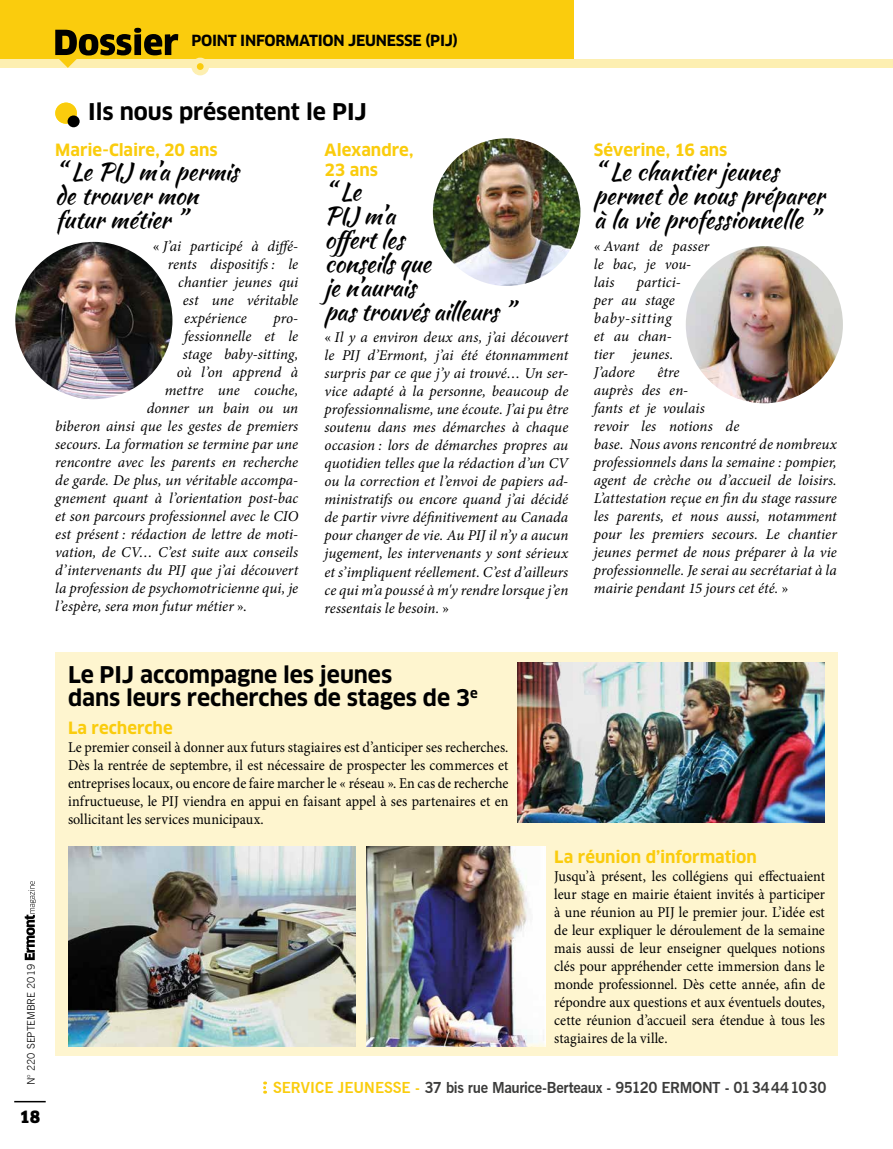
<style>
.page{position:relative;width:893px;height:1149px;background:#fff}
.page>*{position:absolute;margin:0;border:0;box-sizing:border-box;transform-origin:0 0}
.t1{font:24px/24px "Kaushan Script";letter-spacing:-.01em;color:#000}
.t2{font:700 22.5px/22.5px "Clan OT";letter-spacing:-.005em;color:#000}
.t3{font:700 16.5px/19.5px "Clan OT";letter-spacing:-.005em;color:#facc0d}
.t4{font:900 16.5px "Clan OT";color:#000}
.t5{font:italic 15px/18px "Minion Pro";color:#000}
.t6{font:15px/18px "Minion Pro";letter-spacing:.005em;color:#000;text-align:justify;scale:.94 1}
.t7{font:700 15px "News Gothic BT";letter-spacing:-.02em;color:#3c3c3b}
.t8{font:700 15px "Clan OT";letter-spacing:-.015em;color:#000}
.t9{font:300 10.5px "News Gothic BT";color:#000}
.s1{font-style:normal}
.s2{color:#facc0d}
</style>
<div class="page">
<hr style="left:14px;top:1100px;width:32px;height:1px;background:#000">
<svg style="left:25px;top:881px;width:11px;height:78px"></svg>
<div style="left:0;top:0;width:574px;height:68px;background:#facc0d"></div>
<div style="left:0;top:60px;width:893px;height:8px;background:#fdefb1"></div>
<div style="left:191px;top:58px;width:18px;height:17px;background:#fdefb1;border-radius:50%"></div>
<div style="left:197px;top:63px;width:7px;height:7px;background:#facc0d;border-radius:50%"></div>
<svg style="left:55px;top:28px;width:123px;height:40px"></svg>
<div style="left:55px;top:652px;width:783px;height:403px;background:#fef5cf"></div>
<div style="left:55px;top:103px;width:22px;height:21px;background:#facc0d;border-radius:50%"></div>
<div style="left:68px;top:115px;width:12px;height:12px;background:#000;border-radius:50%"></div>
<img style="left:15px;top:242px;width:157px;height:157px;border-radius:79px">
<img style="left:433px;top:138px;width:147px;height:148px;border-radius:74px">
<img style="left:686px;top:246px;width:157px;height:157px;border-radius:79px">
<img style="left:517px;top:662px;width:308px;height:160px">
<img style="left:68px;top:846px;width:288px;height:199px">
<img style="left:367px;top:846px;width:179px;height:199px">
<svg style="left:263px;top:1081px;width:3px;height:12px"></svg>
<p class="t8" style="left:191px;top:32px;width:268px">POINT INFORMATION JEUNESSE (PIJ)</p>
<h2 class="t2" style="left:88px;top:101px;width:280px">Ils nous présentent le PIJ</h2>
<p class="t3" style="left:55px;top:141px;width:164px">Marie-Claire, 20 ans</p>
<h1 class="t1" style="left:55px;top:160px;width:185px">“ Le PIJ m’a permis de trouver mon futur métier ”</h1>
<p class="t5" style="left:153px;top:237px;width:147px"><span class="s1">«</span> J’ai participé à diffé-</p>
<p class="t5" style="left:168px;top:255px;width:132px">rents dispositifs : le</p>
<p class="t5" style="left:178px;top:273px;width:122px">chantier jeunes qui</p>
<p class="t5" style="left:183px;top:291px;width:117px">est une véritable</p>
<p class="t5" style="left:184px;top:309px;width:64px">expérience</p>
<p class="t5" style="left:273px;top:309px;width:26px">pro-</p>
<p class="t5" style="left:184px;top:327px;width:116px">fessionnelle et le</p>
<p class="t5" style="left:183px;top:345px;width:117px">stage baby-sitting,</p>
<p class="t5" style="left:177px;top:363px;width:123px">où l’on apprend à</p>
<p class="t5" style="left:165px;top:381px;width:135px">mettre une couche,</p>
<p class="t5" style="left:147px;top:399px;width:153px">donner un bain ou un</p>
<p class="t5" style="left:55px;top:417px;width:245px">biberon ainsi que les gestes de premiers</p>
<p class="t5" style="left:55px;top:435px;width:244px">secours. La formation se termine par une</p>
<p class="t5" style="left:55px;top:453px;width:245px">rencontre avec les parents en recherche</p>
<p class="t5" style="left:55px;top:471px;width:244px">de garde. De plus, un véritable accompa-</p>
<p class="t5" style="left:55px;top:489px;width:244px">gnement quant à l’orientation post-bac</p>
<p class="t5" style="left:55px;top:507px;width:245px">et son parcours professionnel avec le CIO</p>
<p class="t5" style="left:55px;top:525px;width:244px">est présent : rédaction de lettre de moti-</p>
<p class="t5" style="left:55px;top:543px;width:245px">vation, de CV… C’est suite aux conseils</p>
<p class="t5" style="left:55px;top:561px;width:244px">d’intervenants du PIJ que j’ai découvert</p>
<p class="t5" style="left:55px;top:579px;width:244px">la profession de psychomotricienne qui, je</p>
<p class="t5" style="left:55px;top:597px;width:193px">l’espère, sera mon futur métier <span class="s1">».</span></p>
<p class="t3" style="left:325px;top:141px;width:90px">Alexandre,<br>23 ans</p>
<h1 class="t1" style="left:325px;top:179px;width:191px">“ Le<br>PIJ m’a<br>offert les<br>conseils que<br>je n’aurais<br>pas trouvés ailleurs ”</h1>
<p class="t5" style="left:325px;top:328px;width:245px;text-align:justify"><span class="s1">«</span> Il y a environ deux ans, j’ai découvert le PIJ d’Ermont, j’ai été étonnamment surpris par ce que j’y ai trouvé… Un ser&shy;vice adapté à la personne, beaucoup de professionnalisme, une écoute. J’ai pu être soutenu dans mes démarches à chaque occasion : lors de démarches propres au quotidien telles que la rédaction d’un CV ou la correction et l’envoi de papiers ad&shy;ministratifs ou encore quand j’ai décidé de partir vivre définitivement au Canada pour changer de vie. Au PIJ il n’y a aucun jugement, les intervenants y sont sérieux et s’impliquent réellement. C’est d’ailleurs ce qui m’a poussé à m'y rendre lorsque j’en ressentais le besoin. <span class="s1">»</span></p>
<p class="t3" style="left:594px;top:141px;width:135px">Séverine, 16 ans</p>
<h1 class="t1" style="left:594px;top:160px;width:232px">“ Le chantier jeunes permet de nous préparer à la vie professionnelle ”</h1>
<p class="t5" style="left:594px;top:237px;width:117px"><span class="s1">«</span> Avant de passer le bac, je vou&shy;lais</p>
<p class="t5" style="left:594px;top:273px;width:88px;text-indent:43px">partici&shy;per au stage baby-sitting et au chan&shy;tier jeunes.<br>J’adore</p>
<p class="t5" style="left:594px;top:363px;width:244px;text-indent:63px">être<br>auprès des en-<br>fants et je voulais<br>revoir les notions de<br>base. Nous avons rencontré de nombreux professionnels dans la semaine : pompier, agent de crèche ou d’accueil de loisirs.<br>L’attestation reçue en fin du stage rassure les parents, et nous aussi, notamment pour les premiers secours. Le chantier jeunes permet de nous préparer à la vie professionnelle. Je serai au secrétariat à la mairie pendant 15 jours cet été. <span class="s1">»</span></p>
<p class="t9" style="left:25px;top:1084px;width:123px;rotate:-90deg">N° 220 SEPTEMBRE 2019</p>
<p class="t4" style="left:20px;top:1107px;width:22px">18</p>
<h2 class="t2" style="left:68px;top:663px;width:411px">Le PIJ accompagne les jeunes<br>dans leurs recherches de stages de 3<sup>e</sup></h2>
<p class="t3" style="left:68px;top:718px;width:106px">La recherche</p>
<p class="t6" style="left:68px;top:737px;width:470px">Le premier conseil à donner aux futurs stagiaires est d’anticiper ses recherches.<br>Dès la rentrée de septembre, il est nécessaire de prospecter les commerces et entreprises locaux, ou encore de faire marcher le « réseau ». En cas de recherche infructueuse, le PIJ viendra en appui en faisant appel à ses partenaires et en sollicitant les services municipaux.</p>
<p class="t3" style="left:554px;top:847px;width:204px">La réunion d’information</p>
<p class="t6" style="left:554px;top:866px;width:289px">Jusqu’à présent, les collégiens qui effectuaient leur stage en mairie étaient invités à participer à une réunion au PIJ le premier jour. L’idée est de leur expliquer le déroulement de la semaine mais aussi de leur enseigner quelques notions clés pour appréhender cette immersion dans le monde professionnel. Dès cette année, afin de répondre aux questions et aux éventuels doutes, cette réunion d’accueil sera étendue à tous les stagiaires de la ville.</p>
<p class="t7" style="left:273px;top:1078px;width:555px"><span class="s2">SERVICE JEUNESSE -</span> 37 bis rue Maurice-Berteaux - 95120 ERMONT - 0134441030</p>
</div>
